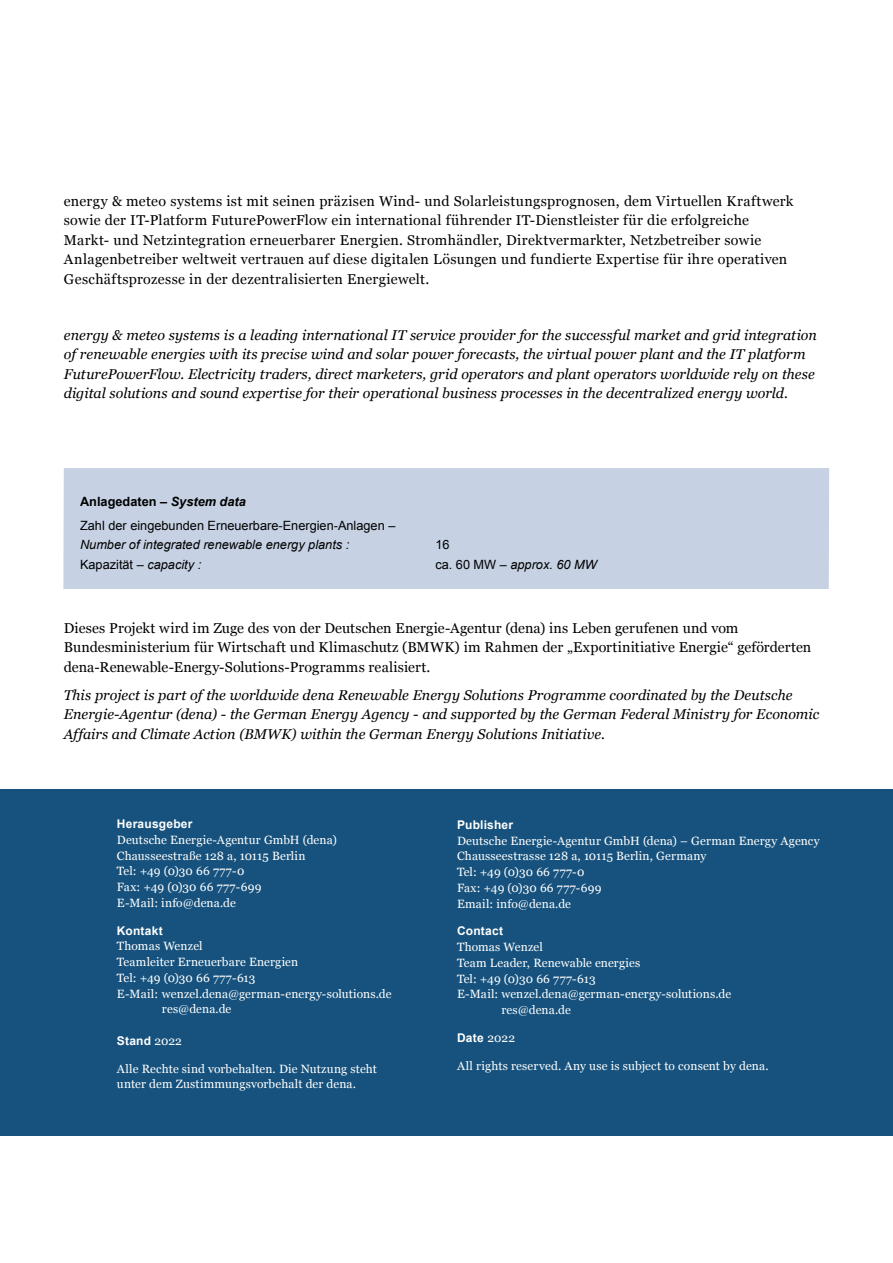
<style>
.page{position:relative;width:893px;height:1263px;background:#fff}
.page>*{position:absolute;margin:0;border:0;box-sizing:border-box;transform-origin:0 0}
.t1{font:14.25px/19.5px "Georgia";letter-spacing:.015em;color:#000}
.t2{font:italic 14.25px/19.5px "Georgia";color:#000}
.t3{font:italic 12.75px/19.5px "Arial";color:#000}
.t4{font:12.75px/23.7px "Arial";color:#000}
.t5{font:12px/15.8px "Georgia";letter-spacing:.01em;color:#fff}
.t6{font:700 12px "Arial";letter-spacing:.02em;color:#fff}
.s1{font-weight:700}
.s2{font-weight:700;font-style:italic}
.s3{font-style:italic}
.s4{font-style:normal}
.s5{font-family:"Georgia";font-weight:400}
</style>
<div class="page">
<div style="left:0;top:789px;width:893px;height:346px;background:#16527d"></div>
<div style="left:63px;top:468px;width:766px;height:121px;background:#c6d2e4"></div>
<p class="t1" style="left:64px;top:191px;width:731px">energy &amp; meteo systems ist mit seinen präzisen Wind- und Solarleistungsprognosen, dem Virtuellen Kraftwerk sowie der IT-Platform FuturePowerFlow ein international führender IT-Dienstleister für die erfolgreiche Markt- und Netzintegration erneuerbarer Energien. Stromhändler, Direktvermarkter, Netzbetreiber sowie Anlagenbetreiber weltweit vertrauen auf diese digitalen Lösungen und fundierte Expertise für ihre operativen Geschäftsprozesse in der dezentralisierten Energiewelt.</p>
<p class="t2" style="left:64px;top:325px;width:754px">energy &amp; meteo systems is a leading international IT service provider for the successful market and grid integration of renewable energies with its precise wind and solar power forecasts, the virtual power plant and the IT platform FuturePowerFlow. Electricity traders, direct marketers, grid operators and plant operators worldwide rely on these digital solutions and sound expertise for their operational business processes in the decentralized energy world.</p>
<p class="t4" style="left:80px;top:490px;width:317px"><span class="s1">Anlagedaten</span> <span class="s2">– System data<br></span>Zahl der eingebunden Erneuerbare-Energien-Anlagen <span class="s3">–</span></p>
<p class="t3" style="left:80px;top:535px;width:271px">Number of integrated renewable energy plants :<br><span class="s4">Kapazität</span> – capacity :</p>
<p class="t3" style="left:435px;top:535px;width:163px"><span class="s4">16<br>ca. 60 MW –</span> approx. 60 MW</p>
<p class="t1" style="left:64px;top:617px;width:749px">Dieses Projekt wird im Zuge des von der Deutschen Energie-Agentur (dena) ins Leben gerufenen und vom<br>Bundesministerium für Wirtschaft und Klimaschutz (BMWK) im Rahmen der „Exportinitiative Energie“ geförderten dena-Renewable-Energy-Solutions-Programms realisiert.</p>
<p class="t2" style="left:64px;top:684px;width:757px">This project is part of the worldwide dena Renewable Energy Solutions Programme coordinated by the Deutsche<br>Energie-Agentur (dena) - the German Energy Agency - and supported by the German Federal Ministry for Economic<br>Affairs and Climate Action (BMWK) within the German Energy Solutions Initiative.</p>
<p class="t6" style="left:117px;top:816px;width:77px">Herausgeber</p>
<p class="t5" style="left:117px;top:831px;width:221px">Deutsche Energie-Agentur GmbH (dena)<br>Chausseestraße 128 a, 10115 Berlin<br>Tel: +49 (0)30 66 777-0<br>Fax: +49 (0)30 66 777-699<br>E-Mail: info@dena.de</p>
<p class="t6" style="left:117px;top:922px;width:47px">Kontakt</p>
<p class="t5" style="left:117px;top:938px;width:87px">Thomas Wenzel</p>
<p class="t5" style="left:117px;top:954px;width:183px">Teamleiter Erneuerbare Energien</p>
<p class="t5" style="left:117px;top:969px;width:140px">Tel: +49 (0)30 66 777-613</p>
<p class="t5" style="left:117px;top:985px;width:276px">E-Mail: wenzel.dena@german-energy-solutions.de</p>
<p class="t5" style="left:162px;top:1001px;width:71px">res@dena.de</p>
<p class="t6" style="left:117px;top:1033px;width:66px">Stand <span class="s5">2022</span></p>
<p class="t5" style="left:117px;top:1060px;width:261px">Alle Rechte sind vorbehalten. Die Nutzung steht unter dem Zustimmungsvorbehalt der dena.</p>
<p class="t6" style="left:457px;top:817px;width:58px">Publisher</p>
<p class="t5" style="left:457px;top:832px;width:364px">Deutsche Energie-Agentur GmbH (dena) – German Energy Agency Chausseestrasse 128 a, 10115 Berlin, Germany<br>Tel: +49 (0)30 66 777-0<br>Fax: +49 (0)30 66 777-699<br>Email: info@dena.de</p>
<p class="t6" style="left:457px;top:923px;width:47px">Contact</p>
<p class="t5" style="left:457px;top:938px;width:87px">Thomas Wenzel</p>
<p class="t5" style="left:457px;top:954px;width:185px">Team Leader, Renewable energies</p>
<p class="t5" style="left:457px;top:970px;width:140px">Tel: +49 (0)30 66 777-613</p>
<p class="t5" style="left:457px;top:986px;width:276px">E-Mail: wenzel.dena@german-energy-solutions.de</p>
<p class="t5" style="left:501px;top:1001px;width:71px">res@dena.de</p>
<p class="t6" style="left:457px;top:1030px;width:59px">Date <span class="s5">2022</span></p>
<p class="t5" style="left:457px;top:1057px;width:313px">All rights reserved. Any use is subject to consent by dena.</p>
</div>
